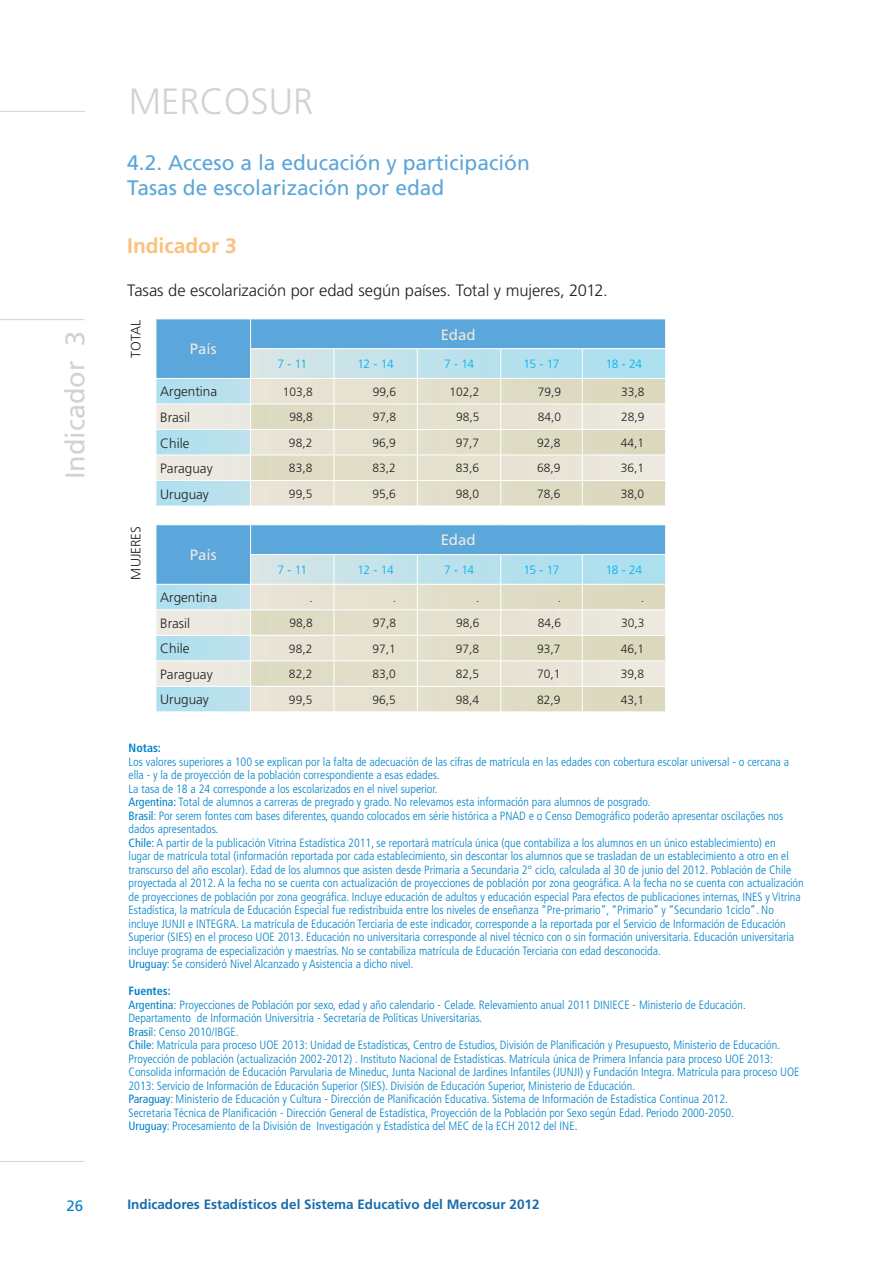
<style>
.page{position:relative;width:893px;height:1263px;background:#fff}
.page>*{position:absolute;margin:0;border:0;box-sizing:border-box;transform-origin:0 0}
.t1{font:300 36.45px "Frutiger";color:#d1d2d4}
.t2{font:27px "Frutiger";color:#d1d2d4}
.t3{font:21px/25.5px "Frutiger";color:#5ba6da}
.t4{font:700 21px "Frutiger";color:#fcc17f}
.t5{font:300 16.5px "Frutiger";letter-spacing:-.005em;color:#231f20}
.t6{font:15px "Frutiger";color:#eee9e1}
.t7{font:15px "Frutiger";color:#0082c8}
.t8{font:300 13.5px "Frutiger";color:#231f20}
.t9{font:700 13.5px "Frutiger";color:#176dac}
.t10{font:300 condensed 12px/13.5px "Frutiger";color:#0082c8}
.t11{font:300 12px "Frutiger";color:#231f20}
.t12{font:300 12px "Frutiger";letter-spacing:-.05em;color:#00aeef}
.t13{font:700 condensed 12px "Frutiger";color:#0082c8}
.s1{font-weight:400}
.s2{font-weight:700}
</style>
<div class="page">
<hr style="left:0;top:111px;width:85px;height:1px;background:#d1d2d4">
<hr style="left:0;top:1161px;width:84px;height:1px;background:#d1d2d4">
<svg style="left:156px;top:319px;width:510px;height:187px;background:#c3d7d8"></svg>
<svg style="left:156px;top:525px;width:510px;height:186px;background:#c3d6d7"></svg>
<hr style="left:0;top:319px;width:85px;height:1px;background:#d1d2d4">
<h1 class="t1" style="left:129px;top:80px;width:143px">MERCOsur</h1>
<h3 class="t3" style="left:127px;top:149px;width:404px">4.2. Acceso a la educación y participación<br>Tasas de escolarización por edad</h3>
<h3 class="t4" style="left:127px;top:234px;width:111px">Indicador 3</h3>
<h2 class="t2" style="left:59px;top:479px;width:150px;rotate:-90deg">Indicador 3</h2>
<h3 class="t5" style="left:127px;top:281px;width:482px">Tasas de escolarización por edad según países. Total y mujeres, 2012.</h3>
<p class="t8" style="left:128px;top:358px;width:38px;rotate:-90deg">Total</p>
<p class="t8" style="left:128px;top:579px;width:53px;rotate:-90deg">mujeres</p>
<p class="t6" style="left:190px;top:340px;width:28px">País</p>
<p class="t6" style="left:441px;top:326px;width:36px">Edad</p>
<p class="t12" style="left:277px;top:357px;width:31px">7 - 11</p>
<p class="t12" style="left:358px;top:357px;width:38px">12 - 14</p>
<p class="t12" style="left:444px;top:357px;width:32px">7 - 14</p>
<p class="t12" style="left:523px;top:357px;width:38px">15 - 17</p>
<p class="t12" style="left:606px;top:357px;width:38px">18 - 24</p>
<p class="t8" style="left:160px;top:384px;width:59px">Argentina</p>
<p class="t11" style="left:283px;top:385px;width:32px">103,8</p>
<p class="t11" style="left:373px;top:385px;width:25px">99,6</p>
<p class="t11" style="left:449px;top:385px;width:32px">102,2</p>
<p class="t11" style="left:538px;top:385px;width:25px">79,9</p>
<p class="t11" style="left:621px;top:385px;width:25px">33,8</p>
<p class="t8" style="left:160px;top:410px;width:31px">Brasil</p>
<p class="t11" style="left:289px;top:410px;width:25px">98,8</p>
<p class="t11" style="left:373px;top:410px;width:25px">97,8</p>
<p class="t11" style="left:456px;top:410px;width:25px">98,5</p>
<p class="t11" style="left:538px;top:410px;width:25px">84,0</p>
<p class="t11" style="left:621px;top:410px;width:25px">28,9</p>
<p class="t8" style="left:160px;top:435px;width:31px">Chile</p>
<p class="t11" style="left:289px;top:436px;width:25px">98,2</p>
<p class="t11" style="left:372px;top:436px;width:25px">96,9</p>
<p class="t11" style="left:456px;top:436px;width:25px">97,7</p>
<p class="t11" style="left:537px;top:436px;width:25px">92,8</p>
<p class="t11" style="left:621px;top:436px;width:25px">44,1</p>
<p class="t8" style="left:160px;top:461px;width:54px">Paraguay</p>
<p class="t11" style="left:289px;top:461px;width:25px">83,8</p>
<p class="t11" style="left:372px;top:461px;width:25px">83,2</p>
<p class="t11" style="left:456px;top:461px;width:25px">83,6</p>
<p class="t11" style="left:537px;top:461px;width:25px">68,9</p>
<p class="t11" style="left:621px;top:461px;width:25px">36,1</p>
<p class="t8" style="left:160px;top:486px;width:50px">Uruguay</p>
<p class="t11" style="left:289px;top:487px;width:25px">99,5</p>
<p class="t11" style="left:372px;top:487px;width:25px">95,6</p>
<p class="t11" style="left:456px;top:487px;width:25px">98,0</p>
<p class="t11" style="left:537px;top:487px;width:25px">78,6</p>
<p class="t11" style="left:621px;top:487px;width:25px">38,0</p>
<p class="t6" style="left:190px;top:546px;width:28px">País</p>
<p class="t6" style="left:441px;top:531px;width:36px">Edad</p>
<p class="t12" style="left:277px;top:563px;width:31px">7 - 11</p>
<p class="t12" style="left:358px;top:563px;width:38px">12 - 14</p>
<p class="t12" style="left:444px;top:563px;width:32px">7 - 14</p>
<p class="t12" style="left:523px;top:563px;width:38px">15 - 17</p>
<p class="t12" style="left:606px;top:563px;width:38px">18 - 24</p>
<p class="t8" style="left:160px;top:590px;width:59px">Argentina</p>
<p class="t11" style="left:309px;top:591px;width:5px">.</p>
<p class="t11" style="left:393px;top:591px;width:5px">.</p>
<p class="t11" style="left:476px;top:591px;width:5px">.</p>
<p class="t11" style="left:558px;top:591px;width:5px">.</p>
<p class="t11" style="left:641px;top:591px;width:5px">.</p>
<p class="t8" style="left:160px;top:615px;width:31px">Brasil</p>
<p class="t11" style="left:289px;top:616px;width:25px">98,8</p>
<p class="t11" style="left:373px;top:616px;width:25px">97,8</p>
<p class="t11" style="left:456px;top:616px;width:25px">98,6</p>
<p class="t11" style="left:538px;top:616px;width:25px">84,6</p>
<p class="t11" style="left:621px;top:616px;width:25px">30,3</p>
<p class="t8" style="left:160px;top:641px;width:31px">Chile</p>
<p class="t11" style="left:289px;top:642px;width:25px">98,2</p>
<p class="t11" style="left:372px;top:642px;width:25px">97,1</p>
<p class="t11" style="left:456px;top:642px;width:25px">97,8</p>
<p class="t11" style="left:537px;top:642px;width:25px">93,7</p>
<p class="t11" style="left:621px;top:642px;width:25px">46,1</p>
<p class="t8" style="left:160px;top:666px;width:54px">Paraguay</p>
<p class="t11" style="left:289px;top:667px;width:25px">82,2</p>
<p class="t11" style="left:372px;top:667px;width:25px">83,0</p>
<p class="t11" style="left:456px;top:667px;width:25px">82,5</p>
<p class="t11" style="left:537px;top:667px;width:25px">70,1</p>
<p class="t11" style="left:621px;top:667px;width:25px">39,8</p>
<p class="t8" style="left:160px;top:692px;width:50px">Uruguay</p>
<p class="t11" style="left:289px;top:693px;width:25px">99,5</p>
<p class="t11" style="left:372px;top:693px;width:25px">96,5</p>
<p class="t11" style="left:456px;top:693px;width:25px">98,4</p>
<p class="t11" style="left:537px;top:693px;width:25px">82,9</p>
<p class="t11" style="left:621px;top:693px;width:25px">43,1</p>
<p class="t13" style="left:129px;top:741px;width:34px">Notas:</p>
<p class="t10" style="left:129px;top:755px;width:677px">Los valores superiores a 100 se explican por la falta de adecuación de las cifras de matrícula en las edades con cobertura escolar universal - o cercana a ella - y la de proyección de la población correspondiente a esas edades.<br>La tasa de 18 a 24 corresponde a los escolarizados en el nivel superior.<br><span class="s1">Argentina:</span> Total de alumnos a carreras de pregrado y grado. No relevamos esta información para alumnos de posgrado.<br><span class="s1">Brasil</span>: Por serem fontes com bases diferentes, quando colocados em série histórica a PNAD e o Censo Demográfico poderão apresentar oscilações nos dados apresentados.<br><span class="s1">Chile:</span> A partir de la publicación Vitrina Estadística 2011, se reportará matrícula única (que contabiliza a los alumnos en un único establecimiento) en<br>lugar de matrícula total (información reportada por cada establecimiento, sin descontar los alumnos que se trasladan de un establecimiento a otro en el transcurso del año escolar). Edad de los alumnos que asisten desde Primaria a Secundaria 2° ciclo, calculada al 30 de junio del 2012. Población de Chile proyectada al 2012. A la fecha no se cuenta con actualización de proyecciones de población por zona geográfica. A la fecha no se cuenta con actualización de proyecciones de población por zona geográfica. Incluye educación de adultos y educación especial Para efectos de publicaciones internas, INES y Vitrina Estadística, la matrícula de Educación Especial fue redistribuida entre los niveles de enseñanza “Pre-primario”, “Primario” y “Secundario 1ciclo”. No incluye JUNJI e INTEGRA. La matrícula de Educación Terciaria de este indicador, corresponde a la reportada por el Servicio de Información de Educación Superior (SIES) en el proceso UOE 2013. Educación no universitaria corresponde al nivel técnico con o sin formación universitaria. Educación universitaria incluye programa de especialización y maestrías. No se contabiliza matrícula de Educación Terciaria con edad desconocida.<br><span class="s1">Uruguay</span>: Se consideró Nivel Alcanzado y Asistencia a dicho nivel.</p>
<p class="t10" style="left:129px;top:984px;width:672px"><span class="s2">Fuentes:<br></span><span class="s1">Argentina</span>: Proyecciones de Población por sexo, edad y año calendario - Celade. Relevamiento anual 2011 DINIECE - Ministerio de Educación.<br>Departamento de Información Universitria - Secretaría de Políticas Universitarias.<br><span class="s1">Brasi</span>l: Censo 2010/IBGE.<br><span class="s1">Chile</span>: Matrícula para proceso UOE 2013: Unidad de Estadísticas, Centro de Estudios, División de Planificación y Presupuesto, Ministerio de Educación.<br>Proyección de población (actualización 2002-2012) . Instituto Nacional de Estadísticas. Matrícula única de Primera Infancia para proceso UOE 2013:<br>Consolida información de Educación Parvularia de Mineduc, Junta Nacional de Jardines Infantiles (JUNJI) y Fundación Integra. Matrícula para proceso UOE 2013: Servicio de Información de Educación Superior (SIES). División de Educación Superior, Ministerio de Educación.<br><span class="s1">Paraguay</span>: Ministerio de Educación y Cultura - Dirección de Planificación Educativa. Sistema de Información de Estadística Continua 2012.<br>Secretaria Técnica de Planificación - Dirección General de Estadística, Proyección de la Población por Sexo según Edad. Periodo 2000-2050.<br><span class="s1">Uruguay</span>: Procesamiento de la División de Investigación y Estadística del MEC de la ECH 2012 del INE.</p>
<p class="t7" style="left:67px;top:1196px;width:18px">26</p>
<p class="t9" style="left:127px;top:1197px;width:414px">Indicadores Estadísticos del Sistema Educativo del Mercosur 2012</p>
</div>
